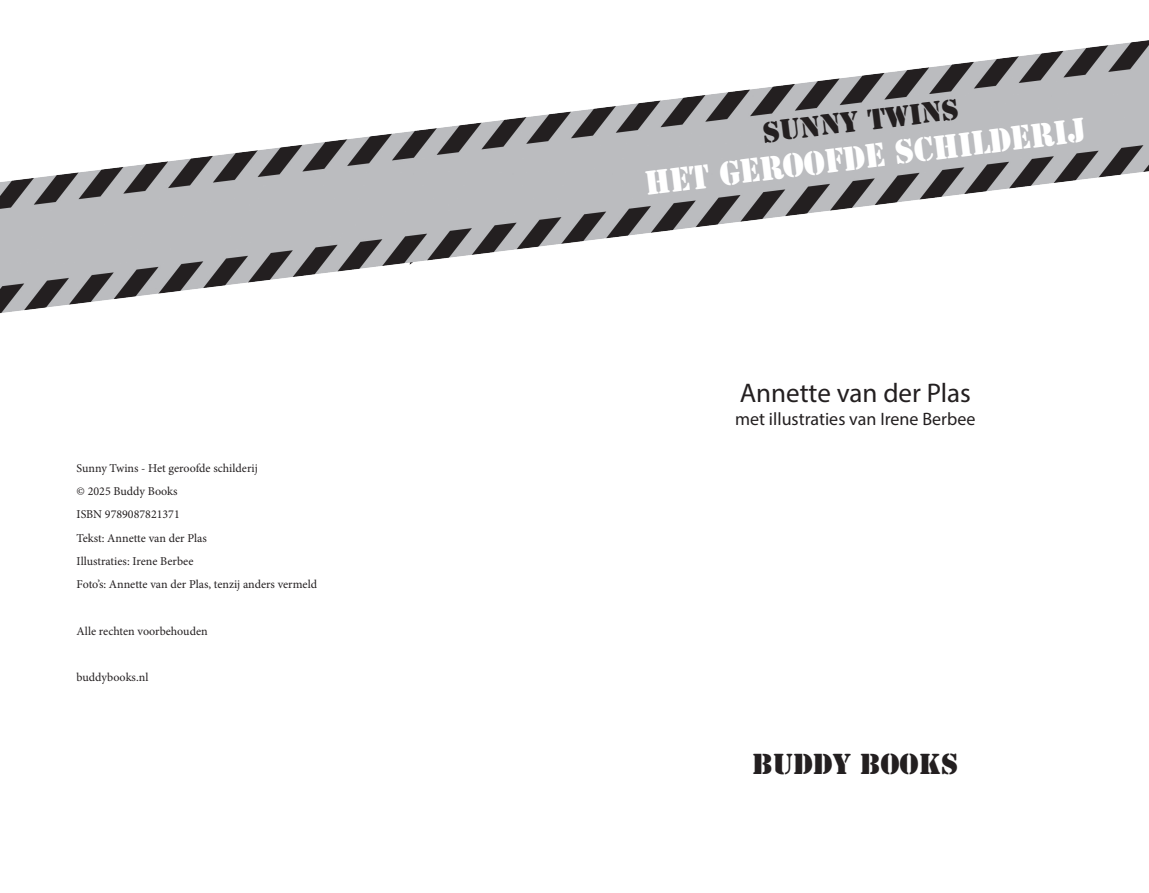
<style>
.page{position:relative;width:1149px;height:893px;background:#fff}
.page>*{position:absolute;margin:0;border:0;box-sizing:border-box;transform-origin:0 0}
.t1{font:31.5px "Stencil Std";color:#fff;scale:.95 1}
.t2{font:27px "Stencil Std";color:#231f20}
.t3{font:27px "Myriad Pro";color:#231f20}
.t4{font:18px "Myriad Pro";color:#231f20}
.t5{font:12px "Minion Pro";color:#231f20}
</style>
<div class="page">
<img style="left:0;top:40px;width:1148px;height:274px">
<p class="t5" style="left:77px;top:460px;width:182px">Sunny Twins - Het geroofde schilderij</p>
<p class="t5" style="left:77px;top:483px;width:102px">© 2025 Buddy Books</p>
<p class="t5" style="left:77px;top:506px;width:105px">ISBN 9789087821371</p>
<p class="t5" style="left:77px;top:530px;width:132px">Tekst: Annette van der Plas</p>
<p class="t5" style="left:77px;top:553px;width:118px">Illustraties: Irene Berbee</p>
<p class="t5" style="left:77px;top:576px;width:242px">Foto’s: Annette van der Plas, tenzij anders vermeld</p>
<p class="t5" style="left:77px;top:623px;width:132px">Alle rechten voorbehouden</p>
<p class="t5" style="left:77px;top:669px;width:73px">buddybooks.nl</p>
<p class="t2" style="left:760px;top:115px;width:198px;rotate:-7deg">SUNNY TWINS</p>
<p class="t1" style="left:642px;top:163px;width:468px;rotate:-7deg">HET GEROOFDE SCHILDERIJ</p>
<p class="t3" style="left:739px;top:376px;width:233px">Annette van der Plas</p>
<p class="t4" style="left:735px;top:408px;width:242px">met illustraties van Irene Berbee</p>
<p class="t2" style="left:752px;top:747px;width:207px">BUDDY BOOKS</p>
</div>
